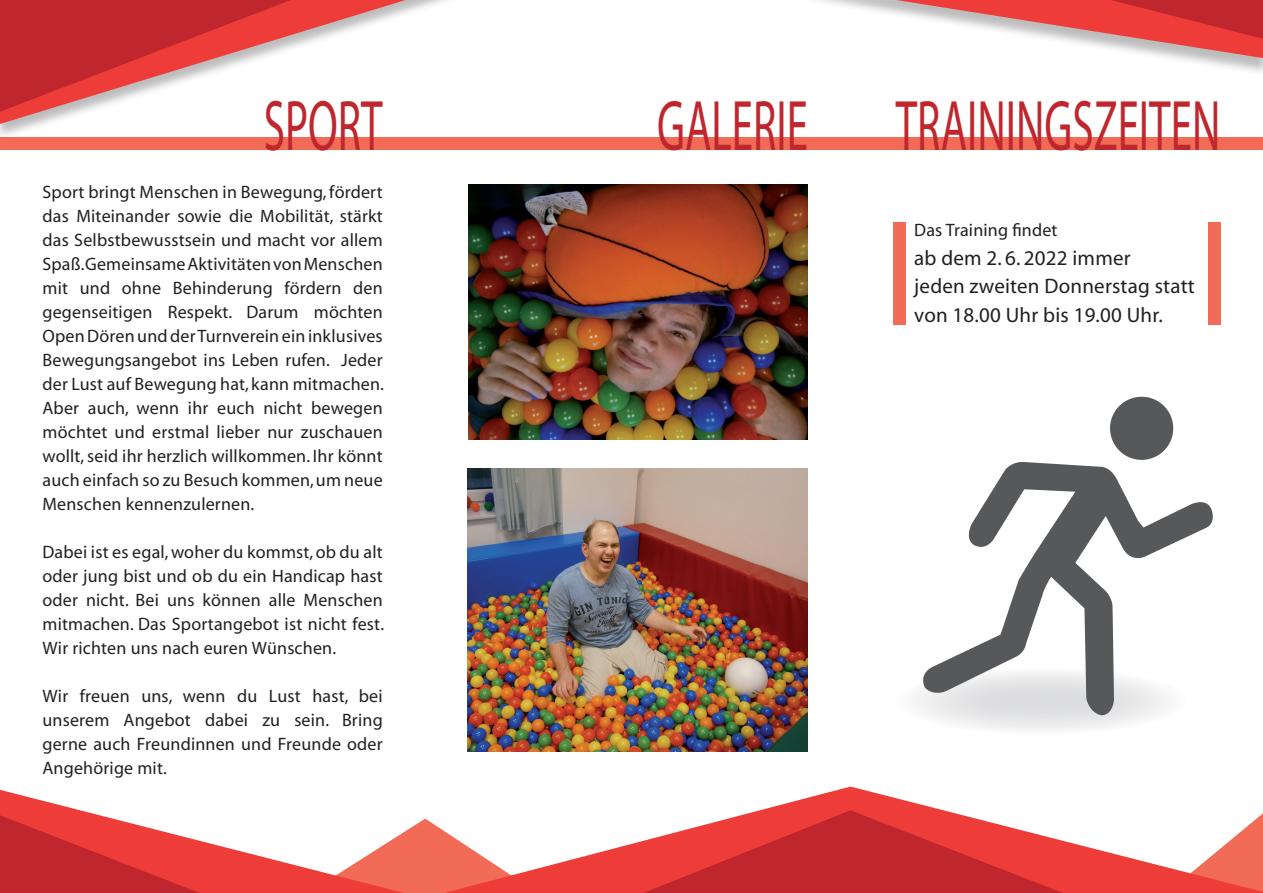
<style>
.page{position:relative;width:1263px;height:893px;background:#fff}
.page>*{position:absolute;margin:0;border:0;box-sizing:border-box;transform-origin:0 0}
.t1{font:72px "Myriad";color:#c0262d;scale:.6 1}
.t2{font:21px/28.5px "Myriad";letter-spacing:.01em;color:#231f20}
.t3{font:18px/24px "Myriad";letter-spacing:.01em;color:#231f20;text-align:justify}
</style>
<div class="page">
<div style="left:0;top:137px;width:1263px;height:13px;background:#f26b57"></div>
<svg style="left:0;top:786px;width:1263px;height:107px"></svg>
<svg style="left:0;top:815px;width:200px;height:78px;background:#d84143"></svg>
<svg style="left:643px;top:810px;width:420px;height:83px;background:#d84547"></svg>
<img style="left:468px;top:468px;width:340px;height:284px">
<img style="left:468px;top:185px;width:340px;height:255px">
<div style="left:0;top:0;width:467px;height:140px;background:#231f20;opacity:.3"></div>
<svg style="left:0;top:0;width:406px;height:124px"></svg>
<svg style="left:0;top:0;width:291px;height:112px"></svg>
<div style="left:893px;top:222px;width:13px;height:102px;background:#f26b57"></div>
<div style="left:1208px;top:222px;width:12px;height:102px;background:#f26b57"></div>
<div style="left:894px;top:668px;width:294px;height:67px;background:#f6f6f6;border-radius:50%"></div>
<img style="left:923px;top:396px;width:290px;height:324px">
<div style="left:795px;top:0;width:468px;height:76px;background:#231f20;opacity:.3"></div>
<svg style="left:896px;top:0;width:367px;height:58px"></svg>
<h1 class="t1" style="left:264px;top:90px;width:200px">Sport</h1>
<p class="t3" style="left:43px;top:180px;width:343px">Sport bringt Menschen in Bewegung, fördert das Miteinander sowie die Mobilität, stärkt das Selbstbewusstsein und macht vor allem Spaß. Gemeinsame Aktivitäten von Menschen mit und ohne Behinderung fördern den gegenseitigen Respekt. Darum möchten Open Dören und der Turnverein ein inklusives Bewegungsangebot ins Leben rufen. Jeder der Lust auf Bewegung hat, kann mitmachen.<br>Aber auch, wenn ihr euch nicht bewegen möchtet und erstmal lieber nur zuschauen wollt, seid ihr herzlich willkommen. I hr könnt auch einfach so zu Besuch kommen, um neue Menschen kennenzulernen.</p>
<p class="t3" style="left:43px;top:540px;width:343px">Dabei ist es egal, woher du kommst, ob du alt oder jung bist und ob du ein Handicap hast oder nicht. Bei uns können alle Menschen mitmachen. Das Sportangebot ist nicht fest.<br>Wir richten uns nach euren Wünschen.</p>
<p class="t3" style="left:43px;top:684px;width:342px">Wir freuen uns, wenn du Lust hast, bei unserem Angebot dabei zu sein. Bring gerne auch Freundinnen und Freunde oder Angehörige mit.</p>
<h1 class="t1" style="left:657px;top:90px;width:940px">Galerie Trainingszeiten</h1>
<p class="t3" style="left:914px;top:219px;width:145px">Das Training findet</p>
<p class="t2" style="left:914px;top:244px;width:282px">ab dem 2. 6. 2022 immer<br>jeden zweiten Donnerstag statt von 18.00 Uhr bis 19.00 Uhr.</p>
</div>
